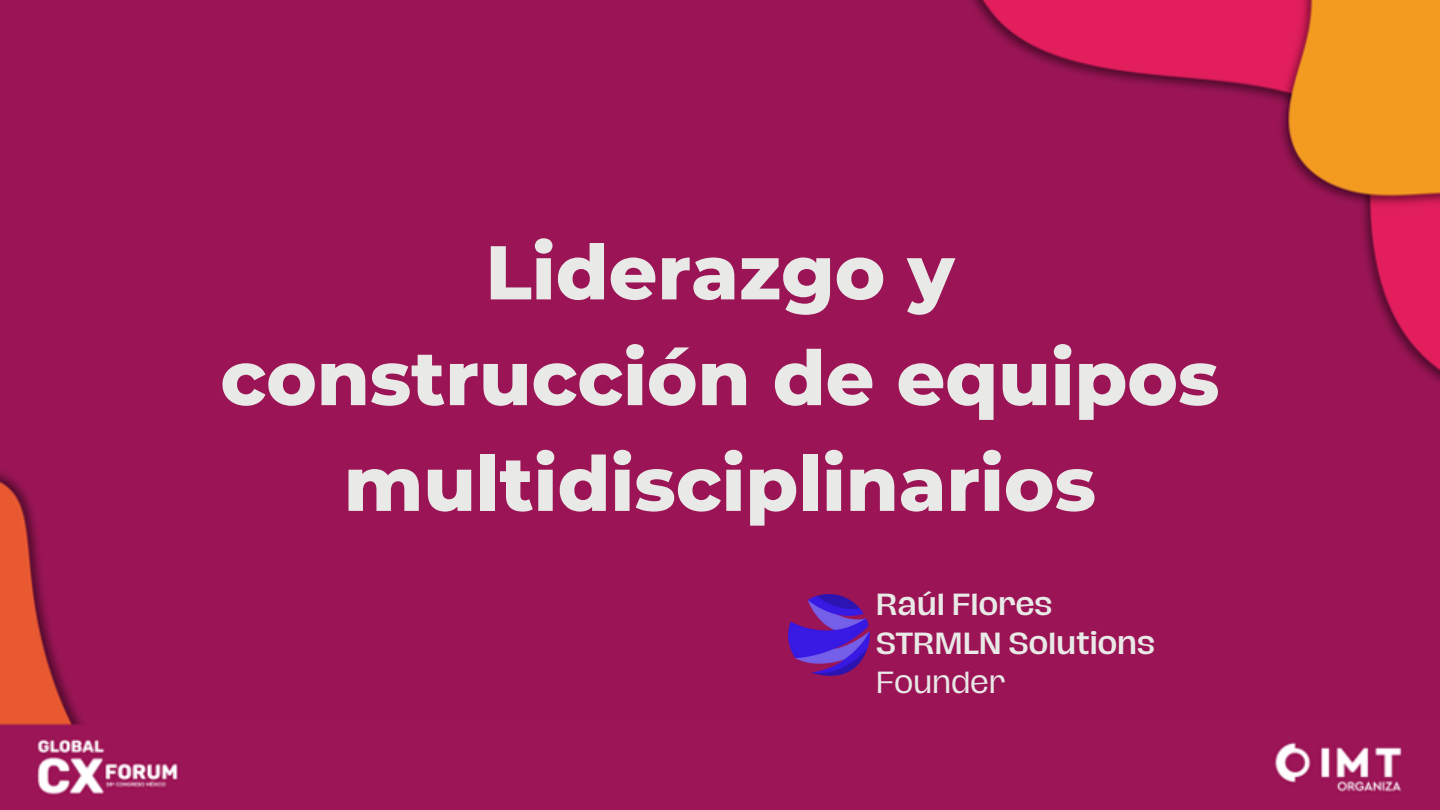
<style>
.page{position:relative;width:1440px;height:810px;background:#fff}
.page>*{position:absolute;margin:0;border:0;box-sizing:border-box;transform-origin:0 0}
.t1{font:800 76px/105.8px "Montserrat";color:#e9e9e7;text-align:center}
.t2{font:500 28px "Hagrid";color:#e9e9e7}
.t3{font:28px "Hagrid";color:#e9e9e7}
</style>
<div class="page">
<img style="left:0;top:0;width:1440px;height:810px">
<img style="left:789px;top:595px;width:81px;height:80px">
<h1 class="t1" style="left:220px;top:219px;width:1001px">Liderazgo y construcción de equipos multidisciplinarios</h1>
<p class="t2" style="left:876px;top:591px;width:178px">Raúl Flores</p>
<p class="t2" style="left:876px;top:630px;width:280px">STRMLN Solutions</p>
<p class="t3" style="left:876px;top:670px;width:131px">Founder</p>
</div>
